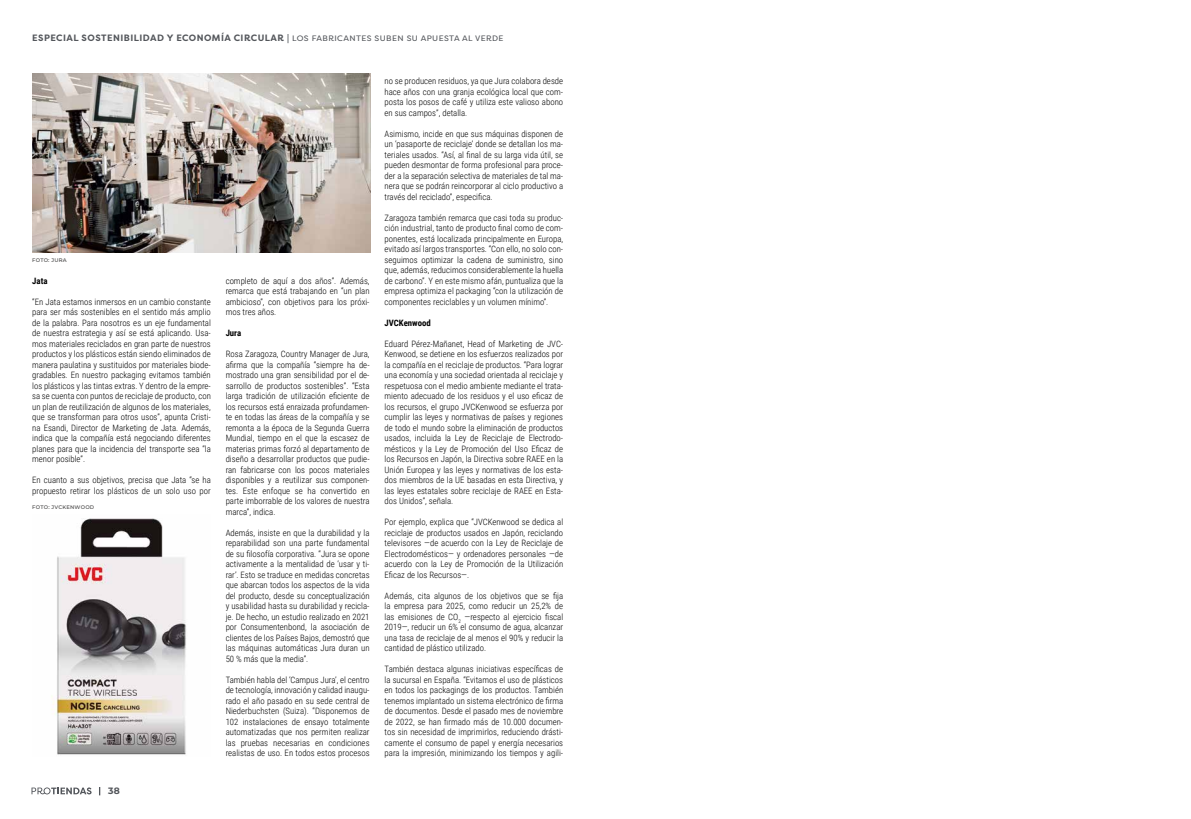
<style>
.page{position:relative;width:1191px;height:819px;background:#fff}
.page>*{position:absolute;margin:0;border:0;box-sizing:border-box;transform-origin:0 0}
.t1{font:700 9.19px "Filson Pro";letter-spacing:.05em;color:#53565b}
.t2{font:700 9.19px "Montserrat";color:#53565b}
.t3{font:300 8.75px/10.5px "Roboto Condensed";color:#000;text-align:justify}
.t4{font:700 8.75px "Roboto Condensed";color:#000}
.t5{font:600 5.25px "Montserrat";letter-spacing:.035em;color:#646363}
.s1{font-weight:400;font-size:7.88px}
</style>
<div class="page">
<svg style="left:32px;top:787px;width:60px;height:7px"></svg>
<img style="left:51px;top:518px;width:136px;height:237px">
<img style="left:32px;top:74px;width:338px;height:178px">
<p class="t1" style="left:32px;top:32px;width:473px">ESPECIAL SOSTENIBILIDAD Y ECONOMÍA CIRCULAR | <span class="s1">LOS FABRICANTES SUBEN SU APUESTA AL VERDE</span></p>
<p class="t5" style="left:32px;top:256px;width:36px">FOTO: JURA</p>
<p class="t4" style="left:32px;top:274px;width:17px">Jata</p>
<p class="t3" style="left:32px;top:296px;width:180px">“En Jata estamos inmersos en un cambio constante para ser más sostenibles en el sentido más amplio de la palabra. Para nosotros es un eje fundamental de nuestra estrategia y así se está aplicando. Usa&shy;mos materiales reciclados en gran parte de nuestros productos y los plásticos están siendo eliminados de manera paulatina y sustituidos por materiales biode&shy;gradables. En nuestro packaging evitamos también los plásticos y las tintas extras. Y dentro de la empre&shy;sa se cuenta con puntos de reciclaje de producto, con un plan de reutilización de algunos de los materiales, que se transforman para otros usos”, apunta Cristi&shy;na Esandi, Director de Marketing de Jata. Además, indica que la compañía está negociando diferentes planes para que la incidencia del transporte sea “la menor posible”.</p>
<p class="t3" style="left:32px;top:474px;width:180px">En cuanto a sus objetivos, precisa que Jata “se ha propuesto retirar los plásticos de un solo uso por</p>
<p class="t5" style="left:32px;top:504px;width:64px">FOTO: JVCKENWOOD</p>
<p class="t2" style="left:108px;top:784px;width:13px">38</p>
<p class="t3" style="left:226px;top:275px;width:145px">completo de aquí a dos años”. Además, remarca que está trabajando en “un plan ambicioso”, con objetivos para los próxi&shy;mos tres años.</p>
<p class="t4" style="left:226px;top:327px;width:17px">Jura</p>
<p class="t3" style="left:226px;top:348px;width:145px">Rosa Zaragoza, Country Manager de Jura, afirma que la compañía “siempre ha de&shy;mostrado una gran sensibilidad por el de&shy;sarrollo de productos sostenibles”. “Esta larga tradición de utilización eficiente de los recursos está enraizada profundamen&shy;te en todas las áreas de la compañía y se remonta a la época de la Segunda Guerra Mundial, tiempo en el que la escasez de materias primas forzó al departamento de diseño a desarrollar productos que pudie&shy;ran fabricarse con los pocos materiales disponibles y a reutilizar sus componen&shy;tes. Este enfoque se ha convertido en parte imborrable de los valores de nuestra marca”, indica.</p>
<p class="t3" style="left:226px;top:527px;width:145px">Además, insiste en que la durabilidad y la reparabilidad son una parte fundamental de su filosofía corporativa. “Jura se opone activamente a la mentalidad de ‘usar y ti&shy;rar’. Esto se traduce en medidas concretas que abarcan todos los aspectos de la vida del producto, desde su conceptualización y usabilidad hasta su durabilidad y recicla&shy;je. De hecho, un estudio realizado en 2021 por Consumentenbond, la asociación de clientes de los Países Bajos, demostró que las máquinas automáticas Jura duran un 50 % más que la media”.</p>
<p class="t3" style="left:226px;top:674px;width:145px">También habla del ‘Campus Jura’, el centro de tecnología, innovación y calidad inaugu&shy;rado el año pasado en su sede central de Niederbuchsten (Suiza). “Disponemos de 102 instalaciones de ensayo totalmente automatizadas que nos permiten realizar las pruebas necesarias en condiciones realistas de uso. En todos estos procesos</p>
<p class="t3" style="left:384px;top:75px;width:180px">no se producen residuos, ya que Jura colabora desde hace años con una granja ecológica local que com&shy;posta los posos de café y utiliza este valioso abono en sus campos”, detalla.</p>
<p class="t3" style="left:384px;top:128px;width:180px">Asimismo, incide en que sus máquinas disponen de un ‘pasaporte de reciclaje’ donde se detallan los ma&shy;teriales usados. “Así, al final de su larga vida útil, se pueden desmontar de forma profesional para proce&shy;der a la separación selectiva de materiales de tal ma&shy;nera que se podrán reincorporar al ciclo productivo a través del reciclado”, especifica.</p>
<p class="t3" style="left:384px;top:212px;width:180px">Zaragoza también remarca que casi toda su produc&shy;ción industrial, tanto de producto final como de com&shy;ponentes, está localizada principalmente en Europa, evitado así largos transportes. “Con ello, no solo con&shy;seguimos optimizar la cadena de suministro, sino que, además, reducimos considerablemente la huella de carbono”. Y en este mismo afán, puntualiza que la empresa optimiza el packaging “con la utilización de componentes reciclables y un volumen mínimo”.</p>
<p class="t4" style="left:384px;top:316px;width:48px">JVCKenwood</p>
<p class="t3" style="left:384px;top:338px;width:180px">Eduard Pérez-Mañanet, Head of Marketing de JVC-Kenwood, se detiene en los esfuerzos realizados por la compañía en el reciclaje de productos. “Para lograr una economía y una sociedad orientada al reciclaje y respetuosa con el medio ambiente mediante el trata&shy;miento adecuado de los residuos y el uso eficaz de los recursos, el grupo JVCKenwood se esfuerza por cumplir las leyes y normativas de países y regiones de todo el mundo sobre la eliminación de productos usados, incluida la Ley de Reciclaje de Electrodo&shy;mésticos y la Ley de Promoción del Uso Eficaz de los Recursos en Japón, la Directiva sobre RAEE en la Unión Europea y las leyes y normativas de los esta&shy;dos miembros de la UE basadas en esta Directiva, y las leyes estatales sobre reciclaje de RAEE en Esta&shy;dos Unidos”, señala.</p>
<p class="t3" style="left:384px;top:516px;width:180px">Por ejemplo, explica que “JVCKenwood se dedica al reciclaje de productos usados en Japón, reciclando televisores —de acuerdo con la Ley de Reciclaje de Electrodomésticos— y ordenadores personales —de acuerdo con la Ley de Promoción de la Utilización Eficaz de los Recursos—.</p>
<p class="t3" style="left:384px;top:590px;width:180px">Además, cita algunos de los objetivos que se fija la empresa para 2025, como reducir un 25,2% de las emisiones de CO<sub>2</sub> —respecto al ejercicio fiscal 2019—, reducir un 6% el consumo de agua, alcanzar una tasa de reciclaje de al menos el 90% y reducir la cantidad de plástico utilizado.</p>
<p class="t3" style="left:384px;top:663px;width:180px">También destaca algunas iniciativas específicas de la sucursal en España. “Evitamos el uso de plásticos en todos los packagings de los productos. También tenemos implantado un sistema electrónico de firma de documentos. Desde el pasado mes de noviembre de 2022, se han firmado más de 10.000 documen&shy;tos sin necesidad de imprimirlos, reduciendo drásti&shy;camente el consumo de papel y energía necesarios para la impresión, minimizando los tiempos y agili-</p>
</div>
